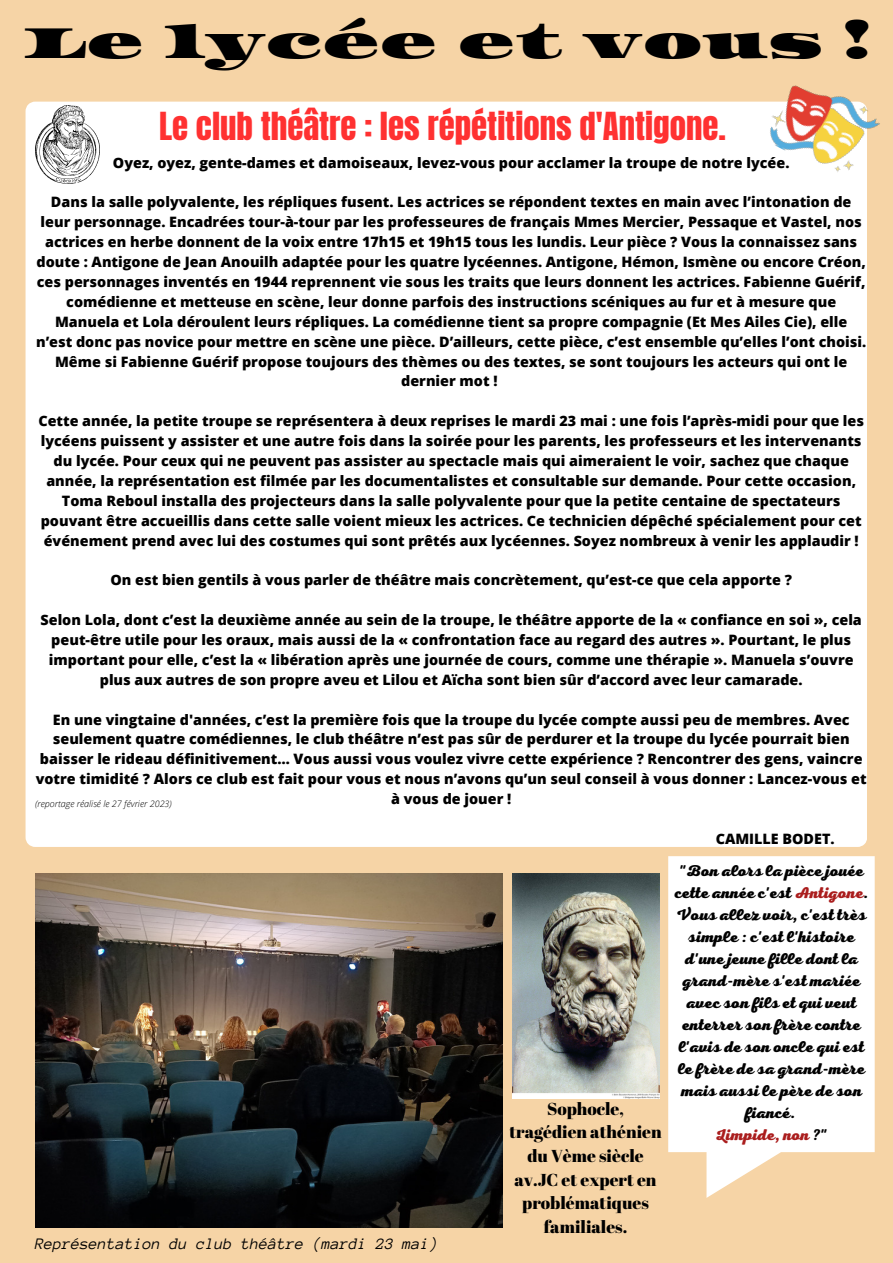
<style>
.page{position:relative;width:893px;height:1263px;background:#f6d4a6}
.page>*{position:absolute;margin:0;border:0;box-sizing:border-box;transform-origin:0 0}
.t1{font:46.88px "Asset";color:#000}
.t2{font:32.85px "Anton";color:#ff3131}
.t3{font:17.25px/23.6px "Abril Fatface";color:#000;text-align:center}
.t4{font:italic 16.42px "Anonymous Pro";color:#000}
.t5{font:15.75px/21.9px "RTL Adam Script Heavy";color:#000;text-align:center}
.t6{font:15.75px "RTL Adam Script Heavy";color:#aa1d1d}
.t7{font:800 14.33px/19.9px "Open Sans";color:#000;text-align:center}
.t8{font:italic 300 9px "Open Sans";color:#000}
.s1{color:#aa1d1d}
.s2{color:#000}
</style>
<div class="page">
<div style="left:26px;top:102px;width:841px;height:745px;background:#fff"></div>
<img style="left:760px;top:85px;width:120px;height:99px">
<img style="left:35px;top:873px;width:468px;height:354px">
<img style="left:35px;top:105px;width:64px;height:79px">
<img style="left:512px;top:873px;width:147px;height:225px">
<svg style="left:668px;top:856px;width:206px;height:342px;background:#fdfaf5"></svg>
<p class="t1" style="left:23px;top:12px;width:849px">Le lycée et vous !</p>
<p class="t2" style="left:159px;top:102px;width:568px">Le club théâtre : les répétitions d'Antigone.</p>
<p class="t7" style="left:113px;top:152px;width:678px">Oyez, oyez, gente-dames et damoiseaux, levez-vous pour acclamer la troupe de notre lycée.</p>
<p class="t7" style="left:36px;top:192px;width:832px">Dans la salle polyvalente, les répliques fusent. Les actrices se répondent textes en main avec l’intonation de leur personnage. Encadrées tour-à-tour par les professeures de français Mmes Mercier, Pessaque et Vastel, nos actrices en herbe donnent de la voix entre 17h15 et 19h15 tous les lundis. Leur pièce ? Vous la connaissez sans doute : Antigone de Jean Anouilh adaptée pour les quatre lycéennes. Antigone, Hémon, Ismène ou encore Créon, ces personnages inventés en 1944 reprennent vie sous les traits que leurs donnent les actrices. Fabienne Guérif, comédienne et metteuse en scène, leur donne parfois des instructions scéniques au fur et à mesure que Manuela et Lola déroulent leurs répliques. La comédienne tient sa propre compagnie (Et Mes Ailes Cie), elle n’est donc pas novice pour mettre en scène une pièce. D’ailleurs, cette pièce, c’est ensemble qu’elles l’ont choisi.<br>Même si Fabienne Guérif propose toujours des thèmes ou des textes, se sont toujours les acteurs qui ont le dernier mot !</p>
<p class="t7" style="left:38px;top:411px;width:827px">Cette année, la petite troupe se représentera à deux reprises le mardi 23 mai : une fois l’après-midi pour que les lycéens puissent y assister et une autre fois dans la soirée pour les parents, les professeurs et les intervenants du lycée. Pour ceux qui ne peuvent pas assister au spectacle mais qui aimeraient le voir, sachez que chaque année, la représentation est filmée par les documentalistes et consultable sur demande. Pour cette occasion, Toma Reboul installa des projecteurs dans la salle polyvalente pour que la petite centaine de spectateurs pouvant être accueillis dans cette salle voient mieux les actrices. Ce technicien dépêché spécialement pour cet événement prend avec lui des costumes qui sont prêtés aux lycéennes. Soyez nombreux à venir les applaudir !</p>
<p class="t7" style="left:110px;top:570px;width:683px">On est bien gentils à vous parler de théâtre mais concrètement, qu’est-ce que cela apporte ?</p>
<p class="t7" style="left:41px;top:610px;width:823px">Selon Lola, dont c’est la deuxième année au sein de la troupe, le théâtre apporte de la « confiance en soi », cela peut-être utile pour les oraux, mais aussi de la « confrontation face au regard des autres ». Pourtant, le plus important pour elle, c’est la « libération après une journée de cours, comme une thérapie ». Manuela s’ouvre plus aux autres de son propre aveu et Lilou et Aïcha sont bien sûr d’accord avec leur camarade.</p>
<p class="t7" style="left:36px;top:709px;width:832px">En une vingtaine d'années, c’est la première fois que la troupe du lycée compte aussi peu de membres. Avec seulement quatre comédiennes, le club théâtre n’est pas sûr de perdurer et la troupe du lycée pourrait bien baisser le rideau définitivement… Vous aussi vous voulez vivre cette expérience ? Rencontrer des gens, vaincre votre timidité ? Alors ce club est fait pour vous et nous n’avons qu’un seul conseil à vous donner : Lancez-vous et à vous de jouer !</p>
<p class="t7" style="left:715px;top:828px;width:120px">CAMILLE BODET.</p>
<p class="t5" style="left:674px;top:861px;width:195px">"Bon alors la pièce jouée cette année c'est <span class="s1">Antigone</span>.<br>Vous allez voir, c'est très simple : c'est l'histoire d'une jeune fille dont la grand-mère s'est mariée avec son fils et qui veut enterrer son frère contre l'avis de son oncle qui est le frère de sa grand-mère mais aussi le père de son fiancé.</p>
<p class="t6" style="left:715px;top:1125px;width:113px">Limpide, non <span class="s2">?"</span></p>
<p class="t8" style="left:35px;top:798px;width:138px">(reportage réalisé le 27 février 2023)</p>
<p class="t3" style="left:509px;top:1096px;width:154px">Sophocle, tragédien athénien du Vème siècle av.JC et expert en problématiques familiales.</p>
<p class="t4" style="left:35px;top:1235px;width:405px">Représentation du club théâtre (mardi 23 mai)</p>
</div>
